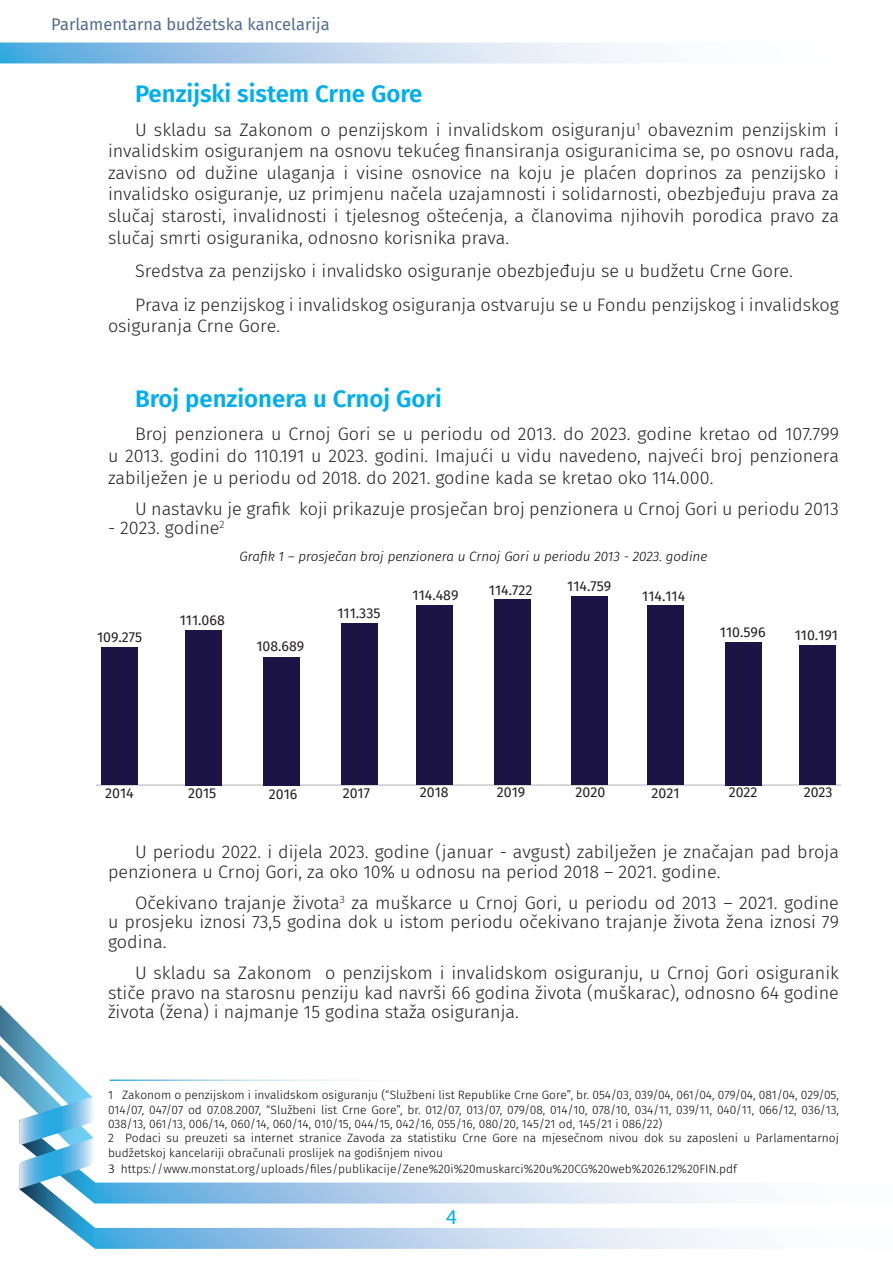
<style>
.page{position:relative;width:893px;height:1263px;background:#fff}
.page>*{position:absolute;margin:0;border:0;box-sizing:border-box;transform-origin:0 0}
.t1{font:600 24px "Fira Sans";color:#00aeef}
.t2{font:21px "Myriad Pro";color:#00aeef}
.t3{font:300 18px/21.6px "Fira Sans";color:#231f20;text-align:justify}
.t4{font:16.5px "Fira Sans";color:#516d92}
.t5{font:14.1px "Fira Sans";color:#231f20}
.Opis_tabela_i_grafik{font:italic 300 13.5px "Fira Sans";color:#000}
.Obican_text{font:300 12px/14.4px "Fira Sans";color:#040503;text-align:justify}
.s1{font-family:"Calibri";font-size:13.5px}
</style>
<div class="page">
<img style="left:95px;top:1228px;width:641px;height:21px">
<img style="left:0;top:42px;width:641px;height:21px">
<img style="left:95px;top:1182px;width:642px;height:21px">
<svg style="left:0;top:1005px;width:95px;height:244px"></svg>
<hr style="left:97px;top:785px;width:743px;height:1px;background:#afb1b1">
<div style="left:263px;top:657px;width:37px;height:128px;background:#1c1445"></div>
<div style="left:102px;top:647px;width:36px;height:137px;background:#1c1445"></div>
<div style="left:185px;top:630px;width:37px;height:155px;background:#1c1445"></div>
<div style="left:341px;top:623px;width:36px;height:161px;background:#1c1445"></div>
<div style="left:416px;top:605px;width:37px;height:180px;background:#1c1445"></div>
<div style="left:494px;top:600px;width:37px;height:185px;background:#1c1445"></div>
<div style="left:572px;top:596px;width:36px;height:189px;background:#1c1445"></div>
<div style="left:647px;top:605px;width:36px;height:179px;background:#1c1445"></div>
<div style="left:725px;top:642px;width:36px;height:143px;background:#1c1445"></div>
<div style="left:799px;top:644px;width:37px;height:140px;background:#1c1445"></div>
<p class="t4" style="left:51px;top:12px;width:280px">Parlamentarna budžetska kancelarija</p>
<p class="t1" style="left:135px;top:74px;width:289px">Penzijski sistem Crne Gore</p>
<p class="t3" style="left:108px;top:118px;width:732px;text-indent:27px">U skladu sa Zakonom o penzijskom i invalidskom osiguranju<sup>1</sup> obaveznim penzijskim i invalidskim osiguranjem na osnovu tekućeg finansiranja osiguranicima se, po osnovu rada, zavisno od dužine ulaganja i visine osnovice na koju je plaćen doprinos za penzijsko i invalidsko osiguranje, uz primjenu načela uzajamnosti i solidarnosti, obezbjeđuju prava za slučaj starosti, invalidnosti i tjelesnog oštećenja, a članovima njihovih porodica pravo za slučaj smrti osiguranika, odnosno korisnika prava.</p>
<p class="t3" style="left:135px;top:260px;width:659px">Sredstva za penzijsko i invalidsko osiguranje obezbjeđuju se u budžetu Crne Gore.</p>
<p class="t3" style="left:108px;top:294px;width:732px;text-indent:27px">Prava iz penzijskog i invalidskog osiguranja ostvaruju se u Fondu penzijskog i invalidskog osiguranja Crne Gore.</p>
<p class="t1" style="left:135px;top:379px;width:308px">Broj penzionera u Crnoj Gori</p>
<p class="t3" style="left:108px;top:423px;width:732px;text-indent:27px">Broj penzionera u Crnoj Gori se u periodu od 2013. do 2023. godine kretao od 107.799 u 2013. godini do 110.191 u 2023. godini. Imajući u vidu navedeno, najveći broj penzionera zabilježen je u periodu od 2018. do 2021. godine kada se kretao oko 114.000.</p>
<p class="t3" style="left:135px;top:498px;width:705px">U nastavku je grafik koji prikazuje prosječan broj penzionera u Crnoj Gori u periodu 2013</p>
<p class="t3" style="left:108px;top:517px;width:118px">- 2023. godine<sup>2</sup></p>
<p class="Opis_tabela_i_grafik" style="left:240px;top:547px;width:469px">Grafik 1 – prosječan broj penzionera u Crnoj Gori u periodu 2013 - 2023. godine</p>
<p class="t5" style="left:97px;top:627px;width:47px">109.275</p>
<p class="t5" style="left:180px;top:609px;width:46px">111.068</p>
<p class="t5" style="left:256px;top:635px;width:49px">108.689</p>
<p class="t5" style="left:337px;top:603px;width:44px">111.335</p>
<p class="t5" style="left:413px;top:584px;width:47px">114.489</p>
<p class="t5" style="left:489px;top:579px;width:45px">114.722</p>
<p class="t5" style="left:567px;top:575px;width:45px">114.759</p>
<p class="t5" style="left:642px;top:585px;width:44px">114.114</p>
<p class="t5" style="left:720px;top:621px;width:47px">110.596</p>
<p class="t5" style="left:795px;top:624px;width:45px">110.191</p>
<p class="t5" style="left:105px;top:783px;width:30px">2014</p>
<p class="t5" style="left:188px;top:783px;width:30px">2015</p>
<p class="t5" style="left:269px;top:783px;width:30px">2016</p>
<p class="t5" style="left:497px;top:782px;width:30px">2019</p>
<p class="t5" style="left:651px;top:782px;width:30px">2021</p>
<p class="t5" style="left:729px;top:782px;width:30px">2022</p>
<p class="t5" style="left:804px;top:781px;width:30px">2023</p>
<p class="t5" style="left:343px;top:782px;width:29px">2017</p>
<p class="t5" style="left:420px;top:782px;width:30px">2018</p>
<p class="t5" style="left:576px;top:782px;width:31px">2020</p>
<p class="t3" style="left:108px;top:842px;width:732px;line-height:19.4px;text-indent:27px">U periodu 2022. i dijela 2023. godine (januar - avgust) zabilježen je značajan pad broja penzionera u Crnoj Gori, za oko 10% u odnosu na period 2018 – 2021. godine.</p>
<p class="t3" style="left:108px;top:893px;width:732px;line-height:19.5px;text-indent:27px">Očekivano trajanje života<sup>3</sup> za muškarce u Crnoj Gori, u periodu od 2013 – 2021. godine u prosjeku iznosi 73,5 godina dok u istom periodu očekivano trajanje života žena iznosi 79 godina.</p>
<p class="t3" style="left:108px;top:963px;width:732px;line-height:19.4px;text-indent:27px">U skladu sa Zakonom o penzijskom i invalidskom osiguranju, u Crnoj Gori osiguranik stiče pravo na starosnu penziju kad navrši 66 godina života (muškarac), odnosno 64 godine života (žena) i najmanje 15 godina staža osiguranja.</p>
<p class="Obican_text" style="left:108px;top:1088px;width:732px">1 Zakonom o penzijskom i invalidskom osiguranju (“Službeni list Republike Crne Gore”, br. 054/03, 039/04, 061/04, 079/04, 081/04, 029/05, 014/07, 047/07 od 07.08.2007, “Službeni list Crne Gore”, br. 012/07, 013/07, 079/08, 014/10, 078/10, 034/11, 039/11, 040/11, 066/12, 036/13, 038/13, 061/13, 006/14, 060/14, 060/14, 010/15, 044/15, 042/16, 055/16, 080/20, 145/21 od, 145/21 i 086/22)</p>
<p class="Obican_text" style="left:108px;top:1131px;width:732px">2 Podaci su preuzeti sa internet stranice Zavoda za statistiku Crne Gore na mjesečnom nivou dok su zaposleni u Parlamentarnoj budžetskoj kancelariji obračunali proslijek na godišnjem nivou</p>
<p class="Obican_text" style="left:108px;top:1161px;width:630px"><span class="s1">3</span> https://www.monstat.org/uploads/files/publikacije/Zene%20i%20muskarci%20u%20CG%20web%2026.12%20FIN.pdf</p>
<p class="t2" style="left:446px;top:1204px;width:12px">4</p>
</div>
